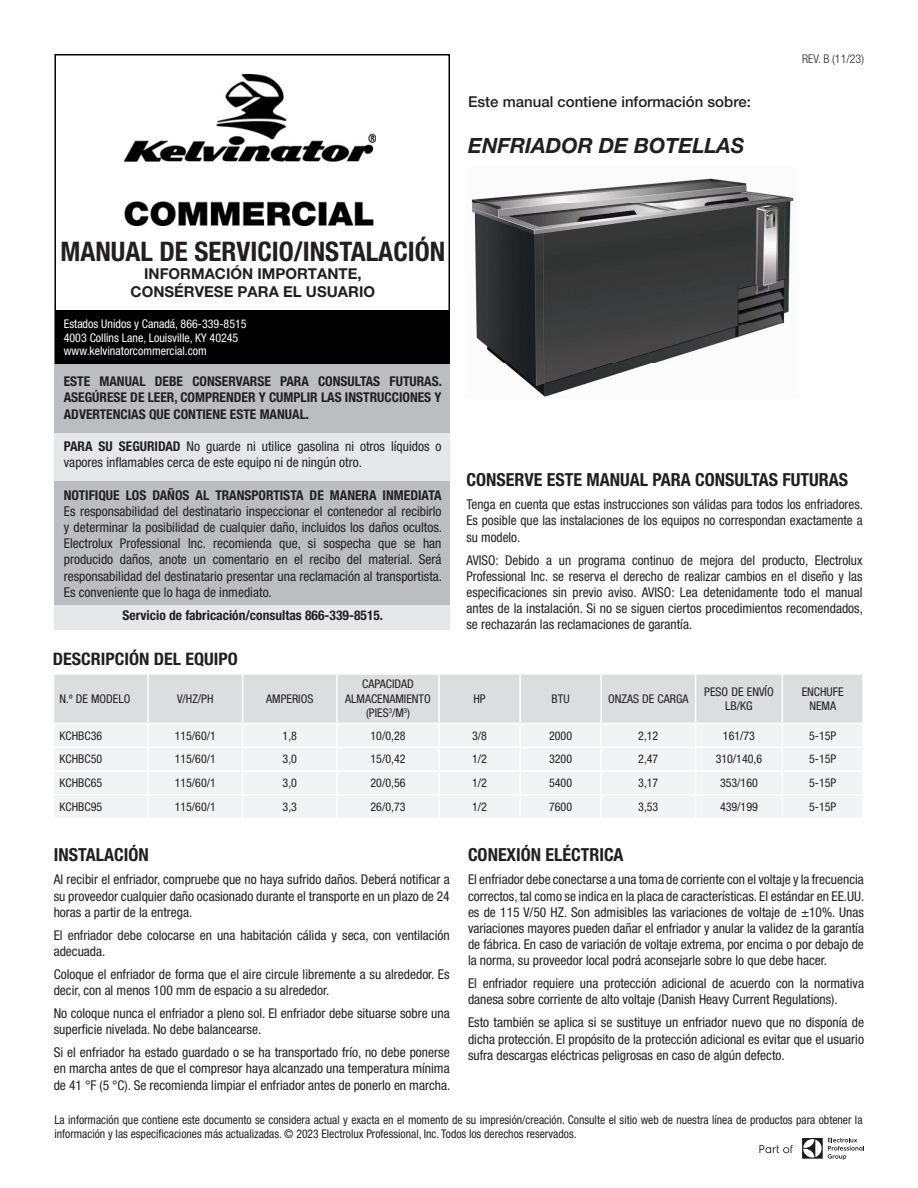
<style>
.page{position:relative;width:918px;height:1188px;background:#fff}
.page>*{position:absolute;margin:0;border:0;box-sizing:border-box;transform-origin:0 0}
.t1{font:700 condensed 27px "Helvetica Neue LT Pro";color:#231f20}
.t2{font:italic 700 21px "Helvetica Neue LT Pro";color:#231f20}
.t3{font:700 condensed 18px "Helvetica Neue LT Pro";color:#231f20}
.t4{font:700 condensed 17.25px "Helvetica Neue LT Pro";color:#231f20;scale:1.04 1}
.t5{font:700 15px "Helvetica Neue LT Pro";color:#231f20}
.t6{font:500 15px "Helvetica Neue LT Pro";color:#231f20}
.t7{font:condensed 13.5px/16.2px "Helvetica Neue LT Pro";color:#231f20;text-align:justify}
.t8{font:700 condensed 13.5px/16.2px "Helvetica Neue LT Pro";color:#231f20;text-align:justify}
.t9{font:condensed 12px/14.4px "Helvetica Neue LT Pro";color:#231f20;text-align:center}
.t10{font:condensed 12px "Helvetica Neue LT Pro";color:#fff}
.t11{font:300 condensed 12px "Helvetica Neue LT Std";color:#231f20}
.t12{font:10.8px "Impact";color:#000}
.s1{font-weight:700}
</style>
<div class="page">
<div style="left:54px;top:561px;width:396px;height:68px;background:#e6e7e9"></div>
<div style="left:54px;top:481px;width:396px;height:123px;background:#bcbdc0"></div>
<div style="left:54px;top:432px;width:396px;height:49px;background:#e6e7e9"></div>
<div style="left:55px;top:310px;width:394px;height:54px;background:#000"></div>
<div style="left:54px;top:54px;width:396px;height:310px;border:2px solid #000"></div>
<div style="left:54px;top:364px;width:396px;height:68px;background:#bcbdc0"></div>
<svg style="left:54px;top:674px;width:809px;height:143px"></svg>
<hr style="left:862px;top:795px;width:2px;height:23px;background:#fff">
<img style="left:125px;top:74px;width:251px;height:152px">
<svg style="left:802px;top:1138px;width:62px;height:22px"></svg>
<svg style="left:759px;top:1145px;width:34px;height:8px"></svg>
<img style="left:471px;top:178px;width:323px;height:219px">
<p class="t6" style="left:468px;top:92px;width:284px">Este manual contiene información sobre:</p>
<p class="t2" style="left:468px;top:132px;width:278px">ENFRIADOR DE BOTELLAS</p>
<p class="t12" style="left:433px;top:94px;width:285px">Notify carrier of damage! Inspect all components immediately.</p>
<p class="t1" style="left:60px;top:235px;width:386px">MANUAL DE SERVICIO/INSTALACIÓN</p>
<p class="t5" style="left:144px;top:265px;width:219px">INFORMACIÓN IMPORTANTE,</p>
<p class="t5" style="left:131px;top:283px;width:246px">CONSÉRVESE PARA EL USUARIO</p>
<p class="t10" style="left:64px;top:317px;width:184px">Estados Unidos y Canadá, 866-339-8515</p>
<p class="t10" style="left:64px;top:330px;width:176px">4003 Collins Lane, Louisville, KY 40245</p>
<p class="t10" style="left:64px;top:344px;width:145px">www.kelvinatorcommercial.com</p>
<p class="t11" style="left:802px;top:51px;width:63px">REV. B (11/23)</p>
<p class="t8" style="left:64px;top:373px;width:380px">ESTE MANUAL DEBE CONSERVARSE PARA CONSULTAS FUTURAS.<br>ASEGÚRESE DE LEER, COMPRENDER Y CUMPLIR LAS INSTRUCCIONES Y ADVERTENCIAS QUE CONTIENE ESTE MANUAL.</p>
<p class="t7" style="left:64px;top:438px;width:379px"><span class="s1">PARA SU SEGURIDAD</span> No guarde ni utilice gasolina ni otros líquidos o vapores inflamables cerca de este equipo ni de ningún otro.</p>
<p class="t7" style="left:64px;top:487px;width:380px"><span class="s1">NOTIFIQUE LOS DAÑOS AL TRANSPORTISTA DE MANERA INMEDIATA </span>Es responsabilidad del destinatario inspeccionar el contenedor al recibirlo y determinar la posibilidad de cualquier daño, incluidos los daños ocultos.<br>Electrolux Professional Inc. recomienda que, si sospecha que se han producido daños, anote un comentario en el recibo del material. Será responsabilidad del destinatario presentar una reclamación al transportista.<br>Es conveniente que lo haga de inmediato.</p>
<p class="t8" style="left:123px;top:607px;width:262px">Servicio de fabricación/consultas 866-339-8515.</p>
<p class="t3" style="left:466px;top:469px;width:383px">CONSERVE ESTE MANUAL PARA CONSULTAS FUTURAS</p>
<p class="t7" style="left:466px;top:496px;width:398px">Tenga en cuenta que estas instrucciones son válidas para todos los enfriadores.<br>Es posible que las instalaciones de los equipos no correspondan exactamente a su modelo.</p>
<p class="t7" style="left:466px;top:552px;width:398px">AVISO: Debido a un programa continuo de mejora del producto, Electrolux Professional Inc. se reserva el derecho de realizar cambios en el diseño y las especificaciones sin previo aviso. AVISO: Lea detenidamente todo el manual antes de la instalación. Si no se siguen ciertos procedimientos recomendados, se rechazarán las reclamaciones de garantía.</p>
<p class="t4" style="left:53px;top:649px;width:179px">DESCRIPCIÓN DEL EQUIPO</p>
<p class="t9" style="left:60px;top:691px;width:72px">N.º DE MODELO</p>
<p class="t9" style="left:177px;top:691px;width:38px">V/HZ/PH</p>
<p class="t9" style="left:266px;top:691px;width:49px">AMPERIOS</p>
<p class="t9" style="left:362px;top:677px;width:53px">CAPACIDAD</p>
<p class="t9" style="left:345px;top:691px;width:87px">ALMACENAMIENTO (PIES<sup>3</sup>/M<sup>3</sup>)</p>
<p class="t9" style="left:473px;top:691px;width:14px">HP</p>
<p class="t9" style="left:552px;top:691px;width:20px">BTU</p>
<p class="t9" style="left:608px;top:691px;width:82px">ONZAS DE CARGA</p>
<p class="t9" style="left:704px;top:684px;width:71px">PESO DE ENVÍO<br>LB/KG</p>
<p class="t9" style="left:802px;top:684px;width:44px">ENCHUFE<br>NEMA</p>
<p class="t9" style="left:60px;top:728px;width:44px">KCHBC36</p>
<p class="t9" style="left:175px;top:728px;width:43px">115/60/1</p>
<p class="t9" style="left:283px;top:728px;width:16px">1,8</p>
<p class="t9" style="left:371px;top:728px;width:37px">10/0,28</p>
<p class="t9" style="left:472px;top:728px;width:16px">3/8</p>
<p class="t9" style="left:549px;top:728px;width:25px">2000</p>
<p class="t9" style="left:638px;top:728px;width:22px">2,12</p>
<p class="t9" style="left:723px;top:728px;width:34px">161/73</p>
<p class="t9" style="left:809px;top:728px;width:29px">5-15P</p>
<p class="t9" style="left:60px;top:752px;width:44px">KCHBC50</p>
<p class="t9" style="left:175px;top:752px;width:43px">115/60/1</p>
<p class="t9" style="left:283px;top:752px;width:16px">3,0</p>
<p class="t9" style="left:371px;top:752px;width:37px">15/0,42</p>
<p class="t9" style="left:472px;top:752px;width:16px">1/2</p>
<p class="t9" style="left:549px;top:752px;width:25px">3200</p>
<p class="t9" style="left:638px;top:752px;width:22px">2,47</p>
<p class="t9" style="left:716px;top:752px;width:48px">310/140,6</p>
<p class="t9" style="left:809px;top:752px;width:29px">5-15P</p>
<p class="t9" style="left:60px;top:776px;width:44px">KCHBC65</p>
<p class="t9" style="left:175px;top:776px;width:43px">115/60/1</p>
<p class="t9" style="left:283px;top:776px;width:16px">3,0</p>
<p class="t9" style="left:371px;top:776px;width:37px">20/0,56</p>
<p class="t9" style="left:472px;top:776px;width:16px">1/2</p>
<p class="t9" style="left:549px;top:776px;width:25px">5400</p>
<p class="t9" style="left:638px;top:776px;width:22px">3,17</p>
<p class="t9" style="left:720px;top:776px;width:39px">353/160</p>
<p class="t9" style="left:809px;top:776px;width:29px">5-15P</p>
<p class="t9" style="left:60px;top:799px;width:44px">KCHBC95</p>
<p class="t9" style="left:175px;top:799px;width:43px">115/60/1</p>
<p class="t9" style="left:283px;top:799px;width:16px">3,3</p>
<p class="t9" style="left:371px;top:799px;width:37px">26/0,73</p>
<p class="t9" style="left:472px;top:799px;width:16px">1/2</p>
<p class="t9" style="left:549px;top:799px;width:25px">7600</p>
<p class="t9" style="left:638px;top:799px;width:22px">3,53</p>
<p class="t9" style="left:720px;top:799px;width:39px">439/199</p>
<p class="t9" style="left:809px;top:799px;width:29px">5-15P</p>
<p class="t3" style="left:54px;top:844px;width:96px">INSTALACIÓN</p>
<p class="t7" style="left:54px;top:871px;width:398px">Al recibir el enfriador, compruebe que no haya sufrido daños. Deberá notificar a su proveedor cualquier daño ocasionado durante el transporte en un plazo de 24 horas a partir de la entrega.</p>
<p class="t7" style="left:54px;top:927px;width:397px">El enfriador debe colocarse en una habitación cálida y seca, con ventilación adecuada.</p>
<p class="t7" style="left:54px;top:966px;width:397px">Coloque el enfriador de forma que el aire circule libremente a su alrededor. Es decir, con al menos 100 mm de espacio a su alrededor.</p>
<p class="t7" style="left:54px;top:1005px;width:398px">No coloque nunca el enfriador a pleno sol. El enfriador debe situarse sobre una superficie nivelada. No debe balancearse.</p>
<p class="t7" style="left:54px;top:1044px;width:398px">Si el enfriador ha estado guardado o se ha transportado frío, no debe ponerse en marcha antes de que el compresor haya alcanzado una temperatura mínima de 41 °F (5 °C). Se recomienda limpiar el enfriador antes de ponerlo en marcha.</p>
<p class="t3" style="left:468px;top:844px;width:157px">CONEXIÓN ELÉCTRICA</p>
<p class="t7" style="left:468px;top:871px;width:398px">El enfriador debe conectarse a una toma de corriente con el voltaje y la frecuencia correctos, tal como se indica en la placa de características. El estándar en EE.UU. es de 115 V/50 HZ. Son admisibles las variaciones de voltaje de ±10%. Unas variaciones mayores pueden dañar el enfriador y anular la validez de la garantía de fábrica. En caso de variación de voltaje extrema, por encima o por debajo de la norma, su proveedor local podrá aconsejarle sobre lo que debe hacer.</p>
<p class="t7" style="left:468px;top:975px;width:398px">El enfriador requiere una protección adicional de acuerdo con la normativa danesa sobre corriente de alto voltaje (Danish Heavy Current Regulations).</p>
<p class="t7" style="left:468px;top:1014px;width:398px">Esto también se aplica si se sustituye un enfriador nuevo que no disponía de dicha protección. El propósito de la protección adicional es evitar que el usuario sufra descargas eléctricas peligrosas en caso de algún defecto.</p>
<p class="t9" style="left:54px;top:1113px;width:810px;line-height:13.5px;text-align:left">La información que contiene este documento se considera actual y exacta en el momento de su impresión/creación. Consulte el sitio web de nuestra línea de productos para obtener la información y las especificaciones más actualizadas. © 2023 Electrolux Professional, Inc. Todos los derechos reservados.</p>
</div>
